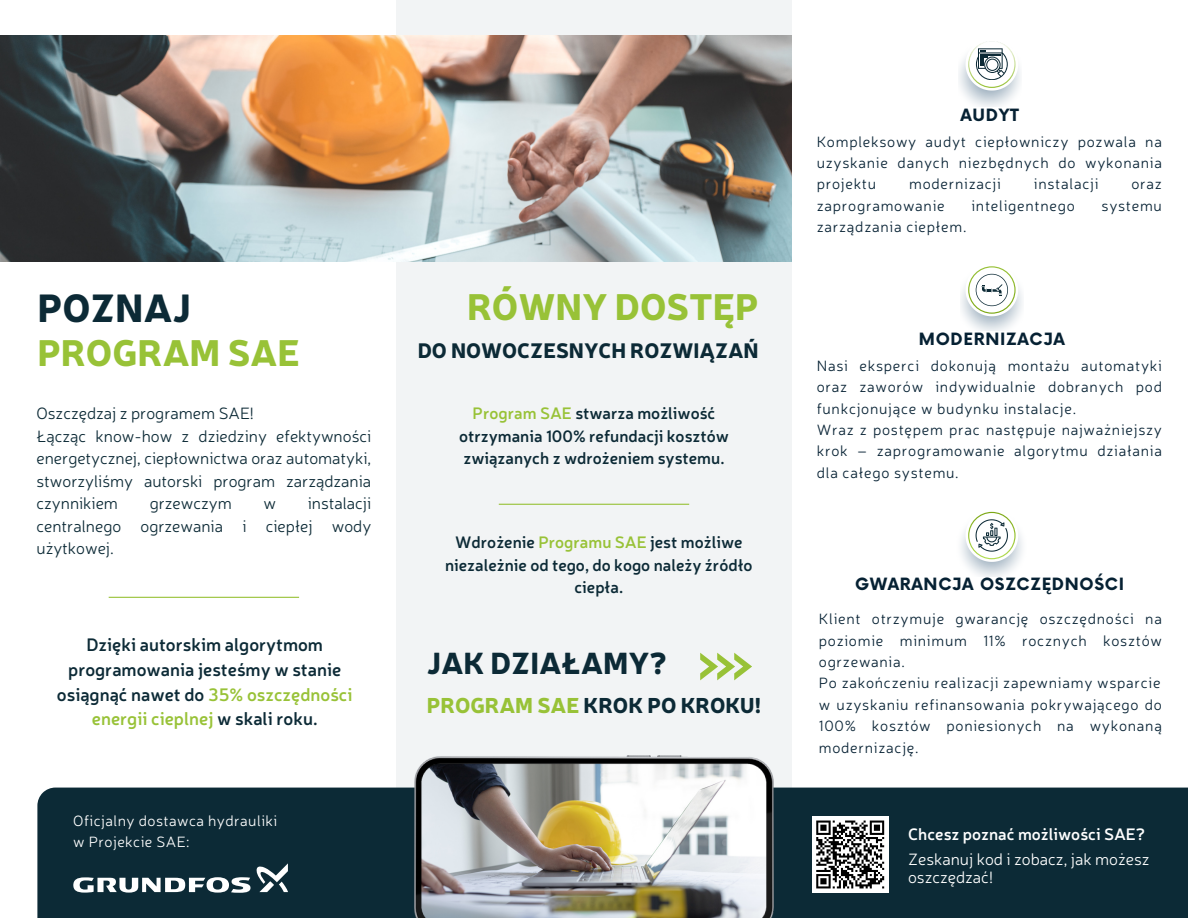
<style>
.page{position:relative;width:1188px;height:918px;background:#fff}
.page>*{position:absolute;margin:0;border:0;box-sizing:border-box;transform-origin:0 0}
.t1{font:900 38.7px "Neris";color:#0c2a36}
.t2{font:900 36.45px "Neris";color:#98c237}
.t3{font:900 30px "Neris";color:#0c2a36}
.t4{font:900 21.15px "Neris";color:#0c2a36}
.t5{font:900 20.7px "Neris";color:#0c2a36}
.t6{font:600 18px/24.8px "Neris";color:#0c2a36;text-align:center}
.t7{font:300 16.5px/22.5px "Neris";color:#0c2a36}
.t8{font:600 16.5px/22.5px "Neris";color:#0c2a36;text-align:center}
.t9{font:300 16.5px/18px "Neris";color:#fff}
.t10{font:700 16.5px "Now";letter-spacing:.04em;color:#062133}
.t11{font:600 16.5px "Neris";color:#fff}
.t12{font:300 15px/21.3px "Neris";letter-spacing:.05em;color:#062133;text-align:justify}
.t13{font:300 15px "Neris";letter-spacing:.03em;color:#fff}
.s1{color:#98c237}
</style>
<div class="page">
<div style="left:396px;top:0;width:396px;height:831px;background:#f2f4f5"></div>
<svg style="left:966px;top:511px;width:52px;height:51px"></svg>
<svg style="left:966px;top:266px;width:52px;height:50px"></svg>
<div style="left:37px;top:788px;width:1151px;height:130px;background:#0c2a36"></div>
<img style="left:415px;top:756px;width:359px;height:162px">
<svg style="left:966px;top:41px;width:52px;height:50px"></svg>
<svg style="left:73px;top:863px;width:215px;height:30px"></svg>
<svg style="left:700px;top:653px;width:52px;height:27px"></svg>
<img style="left:0;top:35px;width:792px;height:227px">
<hr style="left:109px;top:597px;width:190px;height:1px;background:#98c237">
<hr style="left:499px;top:504px;width:190px;height:1px;background:#98c237">
<div style="left:812px;top:816px;width:76px;height:77px;background:#fff"></div>
<svg style="left:816px;top:820px;width:69px;height:69px"></svg>
<p class="t10" style="left:960px;top:106px;width:60px">AUDYT</p>
<p class="t1" style="left:37px;top:279px;width:155px">POZNAJ</p>
<p class="t2" style="left:37px;top:326px;width:264px">PROGRAM SAE</p>
<h4 class="t7" style="left:37px;top:401px;width:336px">Oszczędzaj z programem SAE!<br>Łącząc know-how z dziedziny efektywności energetycznej, ciepłownictwa oraz automatyki, stworzyliśmy autorski program zarządzania czynnikiem</h4>
<h4 class="t7" style="left:37px;top:491px;width:336px;text-align:justify;text-indent:271px">instalacji centralnego ogrzewania i ciepłej wody użytkowej.</h4>
<h4 class="t7" style="left:150px;top:491px;width:84px">grzewczym</h4>
<h4 class="t7" style="left:264px;top:491px;width:14px">w</h4>
<h4 class="t6" style="left:57px;top:631px;width:297px">Dzięki autorskim algorytmom programowania jesteśmy w stanie osiągnąć nawet do <span class="s1">35% oszczędności energii cieplnej</span> w skali roku.</h4>
<p class="t2" style="left:467px;top:280px;width:293px">RÓWNY DOSTĘP</p>
<p class="t5" style="left:418px;top:335px;width:337px">DO NOWOCZESNYCH ROZWIĄZAŃ</p>
<p class="t8" style="left:459px;top:401px;width:271px"><span class="s1">Program SAE</span> stwarza możliwość otrzymania 100% refundacji kosztów związanych z wdrożeniem systemu.</p>
<p class="t8" style="left:445px;top:530px;width:309px">Wdrożenie <span class="s1">Programu SAE</span> jest możliwe niezależnie od tego, do kogo należy źródło ciepła.</p>
<p class="t3" style="left:427px;top:641px;width:241px">JAK DZIAŁAMY?</p>
<h4 class="t4" style="left:427px;top:690px;width:336px"><span class="s1">PROGRAM SAE</span> KROK PO KROKU!</h4>
<p class="t12" style="left:817px;top:130px;width:347px">Kompleksowy audyt ciepłowniczy pozwala na uzyskanie danych niezbędnych do wykonania projektu</p>
<p class="t12" style="left:909px;top:172px;width:93px">modernizacji</p>
<p class="t12" style="left:1034px;top:172px;width:66px">instalacji</p>
<p class="t12" style="left:1131px;top:172px;width:32px">oraz</p>
<p class="t12" style="left:817px;top:194px;width:129px">zaprogramowanie</p>
<p class="t12" style="left:971px;top:194px;width:105px">inteligentnego</p>
<p class="t12" style="left:1102px;top:194px;width:62px">systemu</p>
<p class="t12" style="left:817px;top:215px;width:151px">zarządzania ciepłem.</p>
<h2 class="t10" style="left:919px;top:330px;width:147px">MODERNIZACJA</h2>
<h5 class="t12" style="left:817px;top:354px;width:347px">Nasi eksperci dokonują montażu automatyki oraz zaworów indywidualnie dobranych pod funkcjonujące w budynku instalacje.</h5>
<h5 class="t12" style="left:817px;top:418px;width:347px">Wraz z postępem prac następuje najważniejszy krok – zaprogramowanie algorytmu działania dla całego systemu.</h5>
<p class="t10" style="left:855px;top:576px;width:270px">GWARANCJA OSZCZĘDNOŚCI</p>
<p class="t12" style="left:819px;top:607px;width:345px">Klient otrzymuje gwarancję oszczędności na poziomie minimum 11% rocznych kosztów ogrzewania.</p>
<p class="t12" style="left:819px;top:671px;width:343px">Po zakończeniu realizacji zapewniamy wsparcie</p>
<p class="t12" style="left:819px;top:693px;width:345px">w uzyskaniu refinansowania pokrywającego do 100% kosztów poniesionych na wykonaną modernizację.</p>
<h1 class="t13" style="left:73px;top:810px;width:206px">Oficjalny dostawca hydrauliki</h1>
<h1 class="t13" style="left:73px;top:830px;width:118px">w Projekcie SAE:</h1>
<h6 class="t11" style="left:908px;top:822px;width:239px">Chcesz poznać możliwości SAE?</h6>
<p class="t9" style="left:908px;top:849px;width:243px">Zeskanuj kod i zobacz, jak możesz oszczędzać!</p>
</div>
